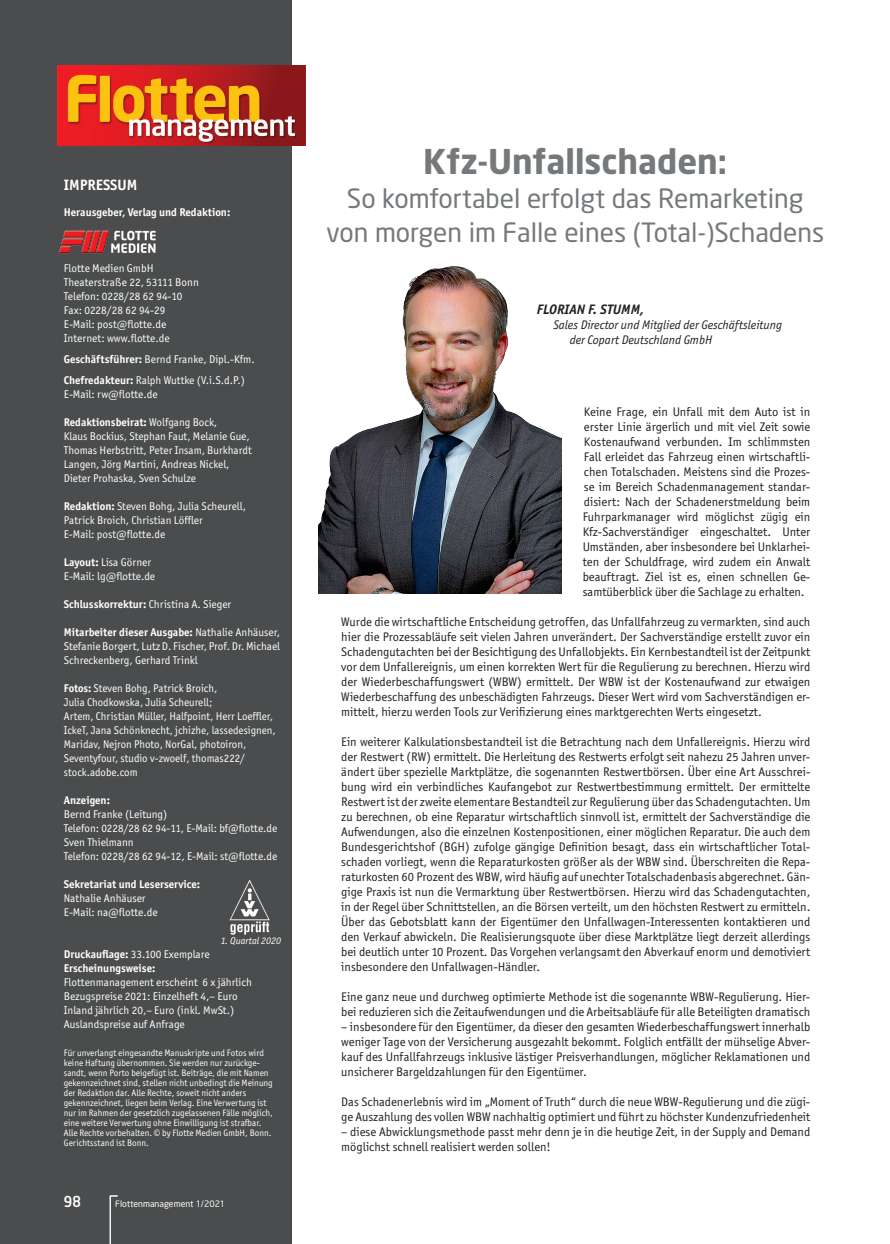
<style>
.page{position:relative;width:890px;height:1244px;background:#fff}
.page>*{position:absolute;margin:0;border:0;box-sizing:border-box;transform-origin:0 0}
.t1{font:700 33.75px "Neo Sans";color:#75797b}
.t2{font:26.25px/33.8px "Neo Sans";color:#75797b;text-align:center}
.t3{font:700 15px "Officina Sans ITC Std";color:#fff}
.t4{font:500 15px "Neo Sans";color:#fff;scale:.9 1}
.t5{font:italic 700 13.75px "Officina Sans ITC Std";color:#231f20}
.t6{font:12.5px/15px "Officina Sans ITC Std";color:#231f20;text-align:justify}
.t7{font:italic 12.5px/15px "Officina Sans ITC Std";color:#231f20}
.t8{font:11.25px/14px "Officina Sans ITC Std";color:#fff}
.t9{font:700 11.25px/14px "Officina Sans ITC Std";color:#fff}
.t10{font:italic 10px "Officina Sans ITC Std";color:#fff}
.t11{font:9.38px/10px "Officina Sans ITC Std";color:#fff}
.t12{font:8.75px "Neo Sans";color:#fff}
.s1{font-weight:700}
.s2{font-weight:400}
</style>
<div class="page">
<div style="left:0;top:0;width:291px;height:1244px;background:#4b4c4d"></div>
<img style="left:59px;top:230px;width:97px;height:24px">
<img style="left:57px;top:65px;width:248px;height:81px">
<img style="left:229px;top:879px;width:41px;height:55px">
<hr style="left:110px;top:1195px;width:1px;height:49px;background:#fff">
<img style="left:319px;top:266px;width:242px;height:327px">
<p class="t3" style="left:64px;top:176px;width:75px">IMPRESSUM</p>
<p class="t9" style="left:64px;top:205px;width:168px">Herausgeber, Verlag und Redaktion:</p>
<p class="t8" style="left:64px;top:261px;width:136px">Flotte Medien GmbH<br>Theaterstraße 22, 53111 Bonn<br>Telefon: 0228/28 62 94-10<br>Fax: 0228/28 62 94-29<br>E-Mail: post@flotte.de<br>Internet: www.flotte.de</p>
<p class="t8" style="left:64px;top:348px;width:192px;line-height:21.5px"><span class="s1">Geschäftsführer:</span> Bernd Franke, Dipl.-Kfm.<br><span class="s1">Chefredakteur:</span> Ralph Wuttke (V.i.S.d.P.)</p>
<p class="t8" style="left:64px;top:387px;width:95px">E-Mail: rw@flotte.de</p>
<p class="t8" style="left:64px;top:415px;width:189px"><span class="s1">Redaktionsbeirat:</span> Wolfgang Bock,<br>Klaus Bockius, Stephan Faut, Melanie Gue, Thomas Herbstritt, Peter Insam, Burkhardt Langen, Jörg Martini, Andreas Nickel, Dieter Prohaska, Sven Schulze</p>
<p class="t8" style="left:64px;top:499px;width:184px"><span class="s1">Redaktion:</span> Steven Bohg, Julia Scheurell,<br>Patrick Broich, Christian Löffler<br>E-Mail: post@flotte.de</p>
<p class="t8" style="left:64px;top:555px;width:93px"><span class="s1">Layout:</span> Lisa Görner<br>E-Mail: lg@flotte.de</p>
<p class="t9" style="left:64px;top:597px;width:169px">Schlusskorrektur: <span class="s2">Christina A. Sieger</span></p>
<p class="t8" style="left:64px;top:625px;width:218px;text-align:justify"><span class="s1">Mitarbeiter dieser Ausgabe:</span> Nathalie Anhäuser, Stefanie Borgert, Lutz D. Fischer, Prof. Dr. Michael Schreckenberg, Gerhard Trinkl</p>
<p class="t8" style="left:64px;top:681px;width:213px"><span class="s1">Fotos:</span> Steven Bohg, Patrick Broich,<br>Julia Chodkowska, Julia Scheurell;<br>Artem, Christian Müller, Halfpoint, Herr Loeffler, IckeT, Jana Schönknecht, jchizhe, lassedesignen, Maridav, Nejron Photo, NorGal, photoiron, Seventyfour, studio v-zwoelf, thomas222/ stock.adobe.com</p>
<p class="t9" style="left:64px;top:793px;width:48px">Anzeigen:</p>
<p class="t8" style="left:64px;top:807px;width:215px">Bernd Franke (Leitung)<br>Telefon: 0228/28 62 94-11, E-Mail: bf@flotte.de Sven Thielmann<br>Telefon: 0228/28 62 94-12, E-Mail: st@flotte.de</p>
<p class="t9" style="left:64px;top:877px;width:138px">Sekretariat und Leserservice:</p>
<p class="t8" style="left:64px;top:891px;width:95px">Nathalie Anhäuser<br>E-Mail: na@flotte.de</p>
<p class="t9" style="left:64px;top:946px;width:147px">Druckauflage: <span class="s2">33.100 Exemplare<br></span>Erscheinungsweise:</p>
<p class="t8" style="left:64px;top:974px;width:189px">Flottenmanagement erscheint 6 x jährlich Bezugspreise 2021: Einzelheft 4,– Euro Inland jährlich 20,– Euro (inkl. MwSt.)<br>Auslandspreise auf Anfrage</p>
<p class="t11" style="left:64px;top:1048px;width:210px">Für unverlangt eingesandte Manuskripte und Fotos wird keine Haftung übernommen. Sie werden nur zurückge&shy;sandt, wenn Porto beigefügt ist. Beiträge, die mit Namen gekennzeichnet sind, stellen nicht unbedingt die Meinung der Redaktion dar. Alle Rechte, soweit nicht anders gekennzeichnet, liegen beim Verlag. Eine Verwertung ist nur im Rahmen der gesetzlich zugelassenen Fälle möglich, eine weitere Verwertung ohne Einwilligung ist strafbar.<br>Alle Rechte vorbehalten. © by Flotte Medien GmbH, Bonn.<br>Gerichtsstand ist Bonn.</p>
<p class="t10" style="left:221px;top:934px;width:62px">1. Quartal 2020</p>
<p class="t4" style="left:64px;top:1191px;width:20px">98</p>
<p class="t12" style="left:115px;top:1198px;width:111px">Flottenmanagement 1/2021</p>
<h1 class="t1" style="left:423px;top:140px;width:305px">Kfz-Unfallschaden:</h1>
<h2 class="t2" style="left:326px;top:181px;width:499px">So komfortabel erfolgt das Remarketing von morgen im Falle eines (Total-)Schadens</h2>
<p class="t5" style="left:537px;top:301px;width:109px">FLORIAN F. STUMM,</p>
<p class="t7" style="left:569px;top:317px;width:214px;text-indent:-16px">Sales Director und Mitglied der Geschäftsleitung der Copart Deutschland GmbH</p>
<p class="t6" style="left:582px;top:404px;width:229px">Keine Frage, ein Unfall mit dem Auto ist in erster Linie ärgerlich und mit viel Zeit sowie Kostenaufwand verbunden. Im schlimmsten Fall erleidet das Fahrzeug einen wirtschaftli&shy;chen Totalschaden. Meistens sind die Prozes&shy;se im Bereich Schadenmanagement standar&shy;disiert: Nach der Schadenerstmeldung beim Fuhrparkmanager wird möglichst zügig ein Kfz-Sachverständiger eingeschaltet. Unter Umständen, aber insbesondere bei Unklarhei&shy;ten der Schuldfrage, wird zudem ein Anwalt beauftragt. Ziel ist es, einen schnellen Ge&shy;samtüberblick über die Sachlage zu erhalten.</p>
<p class="t6" style="left:341px;top:614px;width:470px">Wurde die wirtschaftliche Entscheidung getroffen, das Unfallfahrzeug zu vermarkten, sind auch hier die Prozessabläufe seit vielen Jahren unverändert. Der Sachverständige erstellt zuvor ein Schadengutachten bei der Besichtigung des Unfallobjekts. Ein Kernbestandteil ist der Zeitpunkt vor dem Unfallereignis, um einen korrekten Wert für die Regulierung zu berechnen. Hierzu wird der Wiederbeschaffungswert (WBW) ermittelt. Der WBW ist der Kostenaufwand zur etwaigen Wiederbeschaffung des unbeschädigten Fahrzeugs. Dieser Wert wird vom Sachverständigen er&shy;mittelt, hierzu werden Tools zur Verifizierung eines marktgerechten Werts eingesetzt.</p>
<p class="t6" style="left:341px;top:734px;width:470px">Ein weiterer Kalkulationsbestandteil ist die Betrachtung nach dem Unfallereignis. Hierzu wird der Restwert (RW) ermittelt. Die Herleitung des Restwerts erfolgt seit nahezu 25 Jahren unver&shy;ändert über spezielle Marktplätze, die sogenannten Restwertbörsen. Über eine Art Ausschrei&shy;bung wird ein verbindliches Kaufangebot zur Restwertbestimmung ermittelt. Der ermittelte Restwert ist der zweite elementare Bestandteil zur Regulierung über das Schadengutachten. Um zu berechnen, ob eine Reparatur wirtschaftlich sinnvoll ist, ermittelt der Sachverständige die Aufwendungen, also die einzelnen Kostenpositionen, einer möglichen Reparatur. Die auch dem Bundesgerichtshof (BGH) zufolge gängige Definition besagt, dass ein wirtschaftlicher Total&shy;schaden vorliegt, wenn die Reparaturkosten größer als der WBW sind. Überschreiten die Repa&shy;raturkosten 60 Prozent des WBW, wird häufig auf unechter Totalschadenbasis abgerechnet. Gän&shy;gige Praxis ist nun die Vermarktung über Restwertbörsen. Hierzu wird das Schadengutachten, in der Regel über Schnittstellen, an die Börsen verteilt, um den höchsten Restwert zu ermitteln.<br>Über das Gebotsblatt kann der Eigentümer den Unfallwagen-Interessenten kontaktieren und den Verkauf abwickeln. Die Realisierungsquote über diese Marktplätze liegt derzeit allerdings bei deutlich unter 10 Prozent. Das Vorgehen verlangsamt den Abverkauf enorm und demotiviert insbesondere den Unfallwagen-Händler.</p>
<p class="t6" style="left:341px;top:989px;width:470px">Eine ganz neue und durchweg optimierte Methode ist die sogenannte WBW-Regulierung. Hier&shy;bei reduzieren sich die Zeitaufwendungen und die Arbeitsabläufe für alle Beteiligten dramatisch</p>
<p class="t6" style="left:341px;top:1019px;width:470px">– insbesondere für den Eigentümer, da dieser den gesamten Wiederbeschaffungswert innerhalb weniger Tage von der Versicherung ausgezahlt bekommt. Folglich entfällt der mühselige Abver&shy;kauf des Unfallfahrzeugs inklusive lästiger Preisverhandlungen, möglicher Reklamationen und unsicherer Bargeldzahlungen für den Eigentümer.</p>
<p class="t6" style="left:341px;top:1094px;width:470px">Das Schadenerlebnis wird im „Moment of Truth“ durch die neue WBW-Regulierung und die zügi&shy;ge Auszahlung des vollen WBW nachhaltig optimiert und führt zu höchster Kundenzufriedenheit</p>
<p class="t6" style="left:341px;top:1124px;width:470px">– diese Abwicklungsmethode passt mehr denn je in die heutige Zeit, in der Supply and Demand möglichst schnell realisiert werden sollen!</p>
</div>
